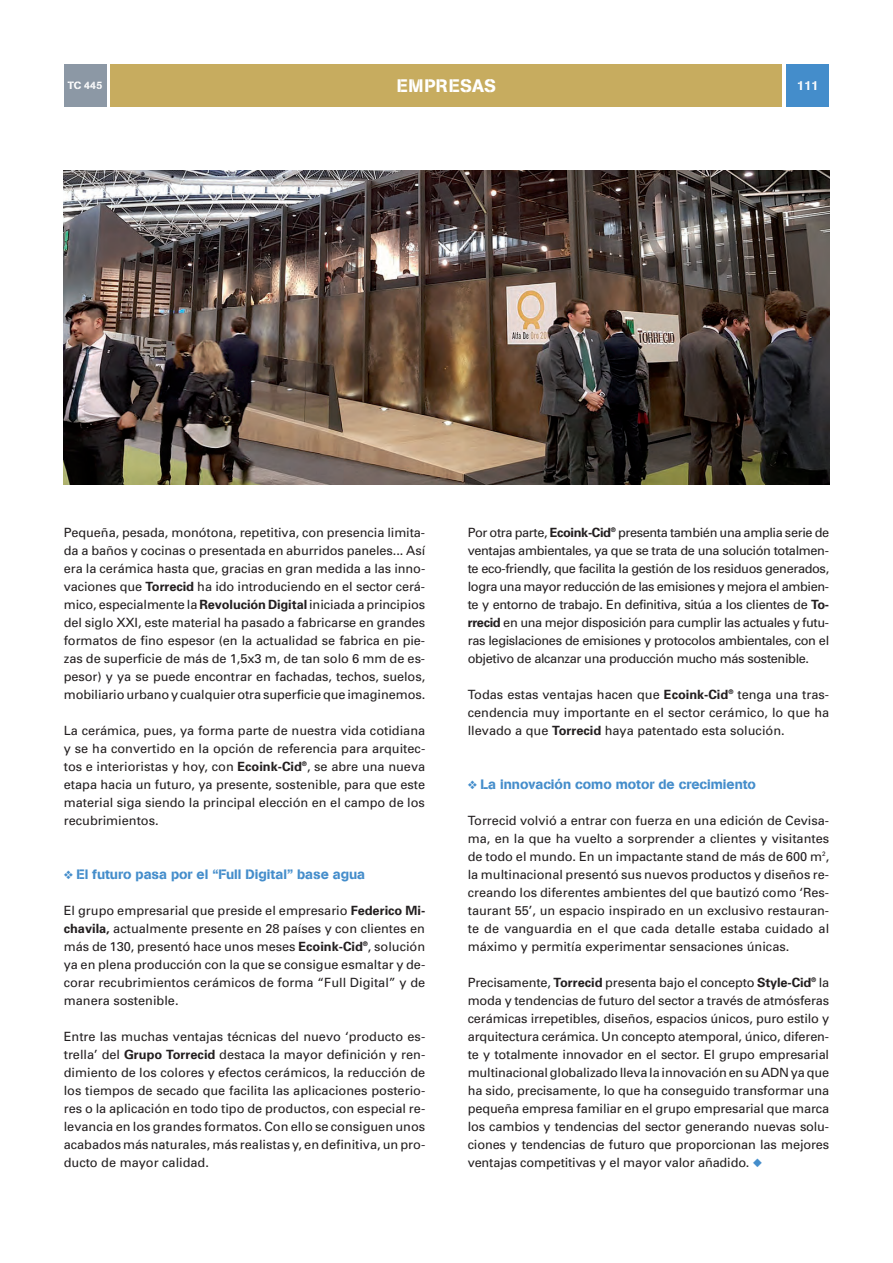
<style>
.page{position:relative;width:893px;height:1263px;background:#fff}
.page>*{position:absolute;margin:0;border:0;box-sizing:border-box;transform-origin:0 0}
.t1{font:18px "AG Book Stencil";letter-spacing:.02em;color:#fff}
.t2{font:13.5px "AG Book Stencil";color:#448dcb}
.t3{font:12.75px/18px "Univers";color:#231f20;text-align:justify}
.t4{font:12.75px "AG Book Stencil";color:#fff}
.t5{font:10.5px "AG Book Stencil";color:#fff}
.s1{font-weight:700}
.s2{color:#448dcb}
</style>
<div class="page">
<div style="left:111px;top:64px;width:671px;height:42px;background:#c7ac5f"></div>
<div style="left:787px;top:64px;width:42px;height:42px;background:#448dcb"></div>
<div style="left:64px;top:64px;width:42px;height:42px;background:#8c98a5"></div>
<img style="left:64px;top:170px;width:765px;height:315px">
<p class="t5" style="left:68px;top:81px;width:36px">TC 445</p>
<h1 class="t1" style="left:397px;top:79px;width:101px">EMPRESAS</h1>
<p class="t4" style="left:797px;top:81px;width:23px">111</p>
<p class="t3" style="left:64px;top:524px;width:363px">Pequeña, pesada, monótona, repetitiva, con presencia limita&shy;da a baños y cocinas o presentada en aburridos paneles... Así era la cerámica hasta que, gracias en gran medida a las inno&shy;vaciones que <span class="s1">Torrecid</span> ha ido introduciendo en el sector cerá&shy;mico, especialmente la <span class="s1">Revolución Digital</span> iniciada a principios del siglo XXI, este material ha pasado a fabricarse en grandes formatos de fino espesor (en la actualidad se fabrica en pie&shy;zas de superficie de más de 1,5x3 m, de tan solo 6 mm de es&shy;pesor) y ya se puede encontrar en fachadas, techos, suelos, mobiliario urbano y cualquier otra superficie que imaginemos.</p>
<p class="t3" style="left:64px;top:722px;width:363px">La cerámica, pues, ya forma parte de nuestra vida cotidiana y se ha convertido en la opción de referencia para arquitec&shy;tos e interioristas y hoy, con <span class="s1">Ecoink-Cid</span><sup>®</sup>, se abre una nueva etapa hacia un futuro, ya presente, sostenible, para que este material siga siendo la principal elección en el campo de los recubrimientos.</p>
<p class="t2" style="left:64px;top:869px;width:303px">❖ El futuro pasa por el “Full Digital” base agua</p>
<p class="t3" style="left:64px;top:902px;width:363px">El grupo empresarial que preside el empresario <span class="s1">Federico Mi&shy;chavila,</span> actualmente presente en 28 países y con clientes en más de 130, presentó hace unos meses <span class="s1">Ecoink-Cid</span><sup>®</sup>, solución ya en plena producción con la que se consigue esmaltar y de&shy;corar recubrimientos cerámicos de forma “Full Digital” y de manera sostenible.</p>
<p class="t3" style="left:64px;top:1028px;width:363px">Entre las muchas ventajas técnicas del nuevo ‘producto es&shy;trella’ del <span class="s1">Grupo Torrecid</span> destaca la mayor definición y ren&shy;dimiento de los colores y efectos cerámicos, la reducción de los tiempos de secado que facilita las aplicaciones posterio&shy;res o la aplicación en todo tipo de productos, con especial re&shy;levancia en los grandes formatos. Con ello se consiguen unos acabados más naturales, más realistas y, en definitiva, un pro&shy;ducto de mayor calidad.</p>
<p class="t3" style="left:468px;top:524px;width:363px">Por otra parte, <span class="s1">Ecoink-Cid</span><sup>®</sup> presenta también una amplia serie de ventajas ambientales, ya que se trata de una solución totalmen&shy;te eco-friendly, que facilita la gestión de los residuos generados, logra una mayor reducción de las emisiones y mejora el ambien&shy;te y entorno de trabajo. En definitiva, sitúa a los clientes de <span class="s1">To&shy;rrecid</span> en una mejor disposición para cumplir las actuales y futu&shy;ras legislaciones de emisiones y protocolos ambientales, con el objetivo de alcanzar una producción mucho más sostenible.</p>
<p class="t3" style="left:468px;top:686px;width:363px">Todas estas ventajas hacen que <span class="s1">Ecoink-Cid</span><sup>®</sup> tenga una tras&shy;cendencia muy importante en el sector cerámico, lo que ha llevado a que <span class="s1">Torrecid</span> haya patentado esta solución.</p>
<p class="t2" style="left:468px;top:779px;width:290px">❖ La innovación como motor de crecimiento</p>
<p class="t3" style="left:468px;top:812px;width:363px">Torrecid volvió a entrar con fuerza en una edición de Cevisa&shy;ma, en la que ha vuelto a sorprender a clientes y visitantes de todo el mundo. En un impactante stand de más de 600 m<sup>2</sup>, la multinacional presentó sus nuevos productos y diseños re&shy;creando los diferentes ambientes del que bautizó como ‘Res&shy;taurant 55’, un espacio inspirado en un exclusivo restauran&shy;te de vanguardia en el que cada detalle estaba cuidado al máximo y permitía experimentar sensaciones únicas.</p>
<p class="t3" style="left:468px;top:974px;width:363px">Precisamente, <span class="s1">Torrecid</span> presenta bajo el concepto <span class="s1">Style-Cid</span><sup>®</sup> la moda y tendencias de futuro del sector a través de atmósferas cerámicas irrepetibles, diseños, espacios únicos, puro estilo y arquitectura cerámica. Un concepto atemporal, único, diferen&shy;te y totalmente innovador en el sector. El grupo empresarial multinacional globalizado lleva la innovación en su ADN ya que ha sido, precisamente, lo que ha conseguido transformar una pequeña empresa familiar en el grupo empresarial que marca los cambios y tendencias del sector generando nuevas solu&shy;ciones y tendencias de futuro que proporcionan las mejores ventajas competitivas y el mayor valor añadido. <span class="s2">◆</span></p>
</div>
